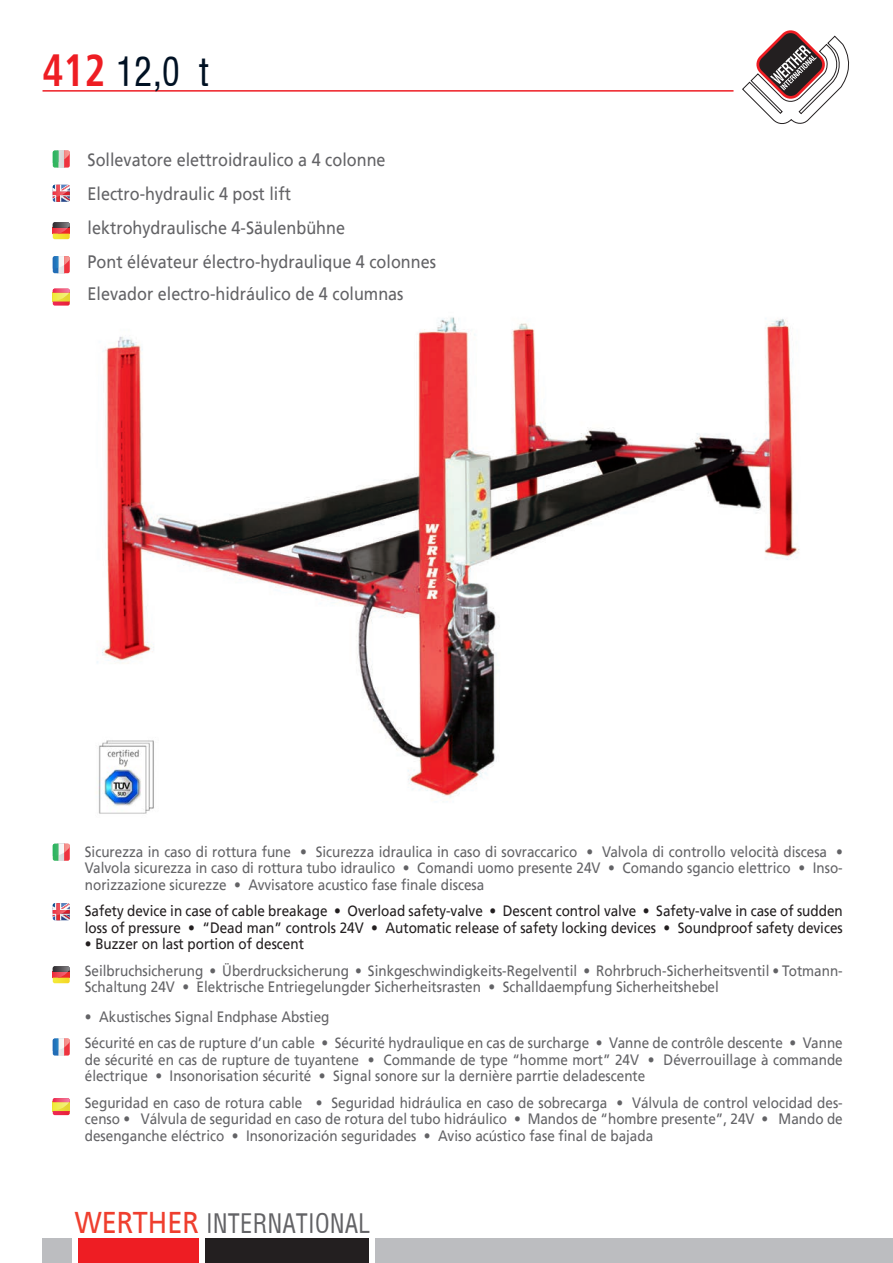
<style>
.page{position:relative;width:893px;height:1263px;background:#fff}
.page>*{position:absolute;margin:0;border:0;box-sizing:border-box;transform-origin:0 0}
.TITOLO_ROSSO{font:100 condensed 45px "Helvetica";color:#001123;scale:.9 1}
.t1{font:100 condensed 30px "Helvetica";color:#636366;scale:.9 1}
._20_Des_macchina{font:18px "Frutiger LT";color:#636366;scale:.9 1}
._30_Des_macchina_est{font:15px/16.5px "Frutiger LT";color:#636366;text-align:justify;scale:.9 1}
._30_Des_macchina_est-2{font:15px/16.5px "Frutiger LT";color:#231f20;scale:.9 1}
.s1{font-family:"Frutiger LT";font-weight:700;color:#ee1d23}
.s2{font-family:"Frutiger LT";font-weight:400;font-stretch:normal;color:#ef3e2e}
</style>
<div class="page">
<svg style="left:742px;top:30px;width:108px;height:94px"></svg>
<hr style="left:43px;top:90px;width:690px;height:2px;background:#ee1d23">
<div style="left:200px;top:1238px;width:172px;height:25px;background:#231f20"></div>
<div style="left:75px;top:1238px;width:127px;height:25px;background:#ee1d23"></div>
<div style="left:372px;top:1238px;width:521px;height:25px;background:#bcbdc0"></div>
<div style="left:43px;top:1238px;width:32px;height:25px;background:#bcbdc0"></div>
<div style="left:72px;top:1238px;width:5px;height:25px;background:#fff"></div>
<div style="left:200px;top:1238px;width:5px;height:25px;background:#fff"></div>
<div style="left:369px;top:1238px;width:6px;height:25px;background:#fff"></div>
<img style="left:97px;top:317px;width:703px;height:481px">
<div style="left:58px;top:151px;width:7px;height:17px;background:#d9dadb"></div>
<svg style="left:53px;top:151px;width:5px;height:17px"></svg>
<svg style="left:64px;top:151px;width:6px;height:17px"></svg>
<svg style="left:53px;top:185px;width:17px;height:17px"></svg>
<svg style="left:53px;top:222px;width:17px;height:17px"></svg>
<svg style="left:53px;top:256px;width:17px;height:17px"></svg>
<svg style="left:53px;top:289px;width:17px;height:17px"></svg>
<svg style="left:53px;top:844px;width:17px;height:17px"></svg>
<svg style="left:53px;top:903px;width:17px;height:17px"></svg>
<svg style="left:53px;top:966px;width:17px;height:17px"></svg>
<svg style="left:53px;top:1038px;width:17px;height:17px"></svg>
<svg style="left:53px;top:1098px;width:17px;height:17px"></svg>
<img style="left:97px;top:708px;width:73px;height:106px">
<p class="TITOLO_ROSSO" style="left:43px;top:54px;width:187px"><span class="s1">412</span> 12,0 t</p>
<p class="_20_Des_macchina" style="left:88px;top:149px;width:333px">Sollevatore elettroidraulico a 4 colonne</p>
<p class="_20_Des_macchina" style="left:88px;top:183px;width:228px">Electro-hydraulic 4 post lift</p>
<p class="_20_Des_macchina" style="left:88px;top:217px;width:288px">lektrohydraulische 4-Säulenbühne</p>
<p class="_20_Des_macchina" style="left:88px;top:251px;width:389px">Pont élévateur électro-hydraulique 4 colonnes</p>
<p class="_20_Des_macchina" style="left:88px;top:284px;width:353px">Elevador electro-hidráulico de 4 columnas</p>
<p class="_30_Des_macchina_est" style="left:85px;top:843px;width:844px">Sicurezza in caso di rottura fune • Sicurezza idraulica in caso di sovraccarico • Valvola di controllo velocità discesa • Valvola sicurezza in caso di rottura tubo idraulico • Comandi uomo presente 24V • Comando sgancio elettrico • Inso&shy;norizzazione sicurezze • Avvisatore acustico fase finale discesa</p>
<p class="_30_Des_macchina_est-2" style="left:85px;top:903px;width:844px">Safety device in case of cable breakage • Overload safety-valve • Descent control valve • Safety-valve in case of sudden loss of pressure • “Dead man” controls 24V • Automatic release of safety locking devices • Soundproof safety devices</p>
<p class="_30_Des_macchina_est-2" style="left:85px;top:936px;width:245px">• Buzzer on last portion of descent</p>
<p class="_30_Des_macchina_est" style="left:85px;top:962px;width:844px">Seilbruchsicherung • Überdrucksicherung • Sinkgeschwindigkeits-Regelventil • Rohrbruch-Sicherheitsventil • Totmann-<br>Schaltung 24V • Elektrische Entriegelungder Sicherheitsrasten • Schalldaempfung Sicherheitshebel</p>
<p class="_30_Des_macchina_est" style="left:85px;top:1008px;width:273px">• Akustisches Signal Endphase Abstieg</p>
<p class="_30_Des_macchina_est" style="left:85px;top:1035px;width:844px">Sécurité en cas de rupture d’un cable • Sécurité hydraulique en cas de surcharge • Vanne de contrôle descente • Vanne de sécurité en cas de rupture de tuyantene • Commande de type “homme mort” 24V • Déverrouillage à commande électrique • Insonorisation sécurité • Signal sonore sur la dernière parrtie deladescente</p>
<p class="_30_Des_macchina_est" style="left:85px;top:1094px;width:844px">Seguridad en caso de rotura cable • Seguridad hidráulica en caso de sobrecarga • Válvula de control velocidad des&shy;censo • Válvula de seguridad en caso de rotura del tubo hidráulico • Mandos de “hombre presente”, 24V • Mando de desenganche eléctrico • Insonorización seguridades • Aviso acústico fase final de bajada</p>
<h2 class="t1" style="left:75px;top:1212px;width:330px"><span class="s2">WERTHER</span> INTERNATIONAL</h2>
</div>
